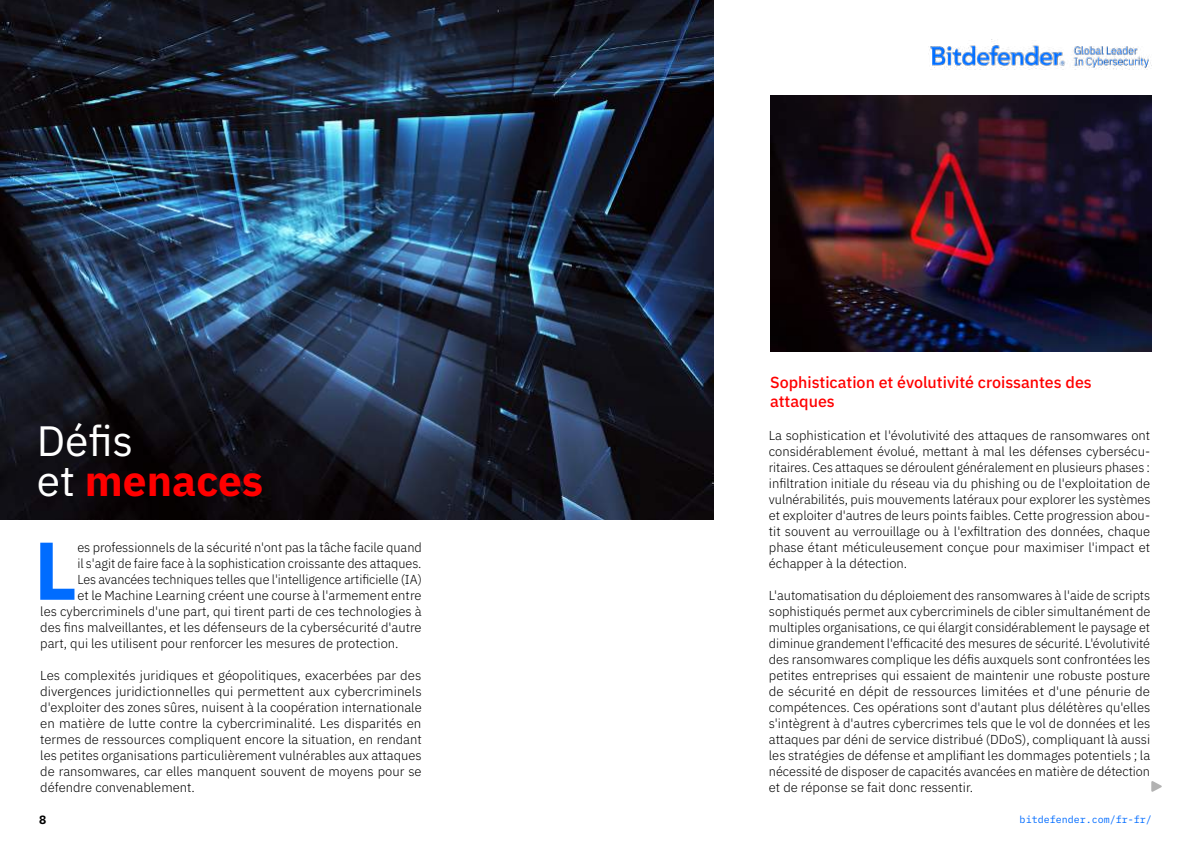
<style>
.page{position:relative;width:1191px;height:842px;background:#fff}
.page>*{position:absolute;margin:0;border:0;box-sizing:border-box;transform-origin:0 0}
.t1{font:700 81.8px "IBM Plex Sans";color:#006cff}
.t2{font:42.5px/39.9px "IBM Plex Sans";color:#fff}
.t3{font:500 16px/19.2px "IBM Plex Sans";color:#f00}
.t4{font:300 13px/16px "IBM Plex Sans";color:#000;text-align:justify}
.t5{font:700 12px "IBM Plex Mono";color:#000}
.t6{font:10px "IBM Plex Mono";color:#006cff}
.s1{font-weight:700;color:#f00}
</style>
<div class="page">
<img style="left:770px;top:96px;width:381px;height:256px">
<svg style="left:929px;top:43px;width:222px;height:26px"></svg>
<img style="left:0;top:0;width:713px;height:520px">
<svg style="left:1151px;top:781px;width:11px;height:11px"></svg>
<h2 class="t2" style="left:37px;top:417px;width:228px">Défis<br>et <span class="s1">menaces</span></h2>
<h1 class="t1" style="left:34px;top:506px;width:45px">L</h1>
<p class="t4" style="left:77px;top:538px;width:346px">es professionnels de la sécurité n'ont pas la tâche facile quand</p>
<p class="t4" style="left:77px;top:554px;width:346px">il s'agit de faire face à la sophistication croissante des attaques.</p>
<p class="t4" style="left:77px;top:570px;width:346px">Les avancées techniques telles que l'intelligence artificielle (IA)</p>
<p class="t4" style="left:77px;top:586px;width:346px">et le Machine Learning créent une course à l'armement entre</p>
<p class="t4" style="left:40px;top:602px;width:383px">les cybercriminels d'une part, qui tirent parti de ces technologies à</p>
<p class="t4" style="left:40px;top:618px;width:383px">des fins malveillantes, et les défenseurs de la cybersécurité d'autre</p>
<p class="t4" style="left:40px;top:634px;width:360px">part, qui les utilisent pour renforcer les mesures de protection.</p>
<p class="t4" style="left:40px;top:666px;width:383px">Les complexités juridiques et géopolitiques, exacerbées par des divergences juridictionnelles qui permettent aux cybercriminels d'exploiter des zones sûres, nuisent à la coopération internationale en matière de lutte contre la cybercriminalité. Les disparités en termes de ressources compliquent encore la situation, en rendant les petites organisations particulièrement vulnérables aux attaques de ransomwares, car elles manquent souvent de moyens pour se défendre convenablement.</p>
<p class="t3" style="left:770px;top:372px;width:323px">Sophistication et évolutivité croissantes des attaques</p>
<p class="t4" style="left:769px;top:426px;width:383px">La sophistication et l'évolutivité des attaques de ransomwares ont considérablement évolué, mettant à mal les défenses cybersécu&shy;ritaires. Ces attaques se déroulent généralement en plusieurs phases : infiltration initiale du réseau via du phishing ou de l'exploitation de vulnérabilités, puis mouvements latéraux pour explorer les systèmes et exploiter d'autres de leurs points faibles. Cette progression abou&shy;tit souvent au verrouillage ou à l'exfiltration des données, chaque phase étant méticuleusement conçue pour maximiser l'impact et échapper à la détection.</p>
<p class="t4" style="left:769px;top:586px;width:383px">L'automatisation du déploiement des ransomwares à l'aide de scripts sophistiqués permet aux cybercriminels de cibler simultanément de multiples organisations, ce qui élargit considérablement le paysage et diminue grandement l'efficacité des mesures de sécurité. L'évolutivité des ransomwares complique les défis auxquels sont confrontées les petites entreprises qui essaient de maintenir une robuste posture de sécurité en dépit de ressources limitées et d'une pénurie de compétences. Ces opérations sont d'autant plus délétères qu'elles s'intègrent à d'autres cybercrimes tels que le vol de données et les attaques par déni de service distribué (DDoS), compliquant là aussi les stratégies de défense et amplifiant les dommages potentiels ; la nécessité de disposer de capacités avancées en matière de détection et de réponse se fait donc ressentir.</p>
<p class="t5" style="left:39px;top:810px;width:9px">8</p>
<p class="t6" style="left:1019px;top:812px;width:133px">bitdefender.com/fr-fr/</p>
</div>
